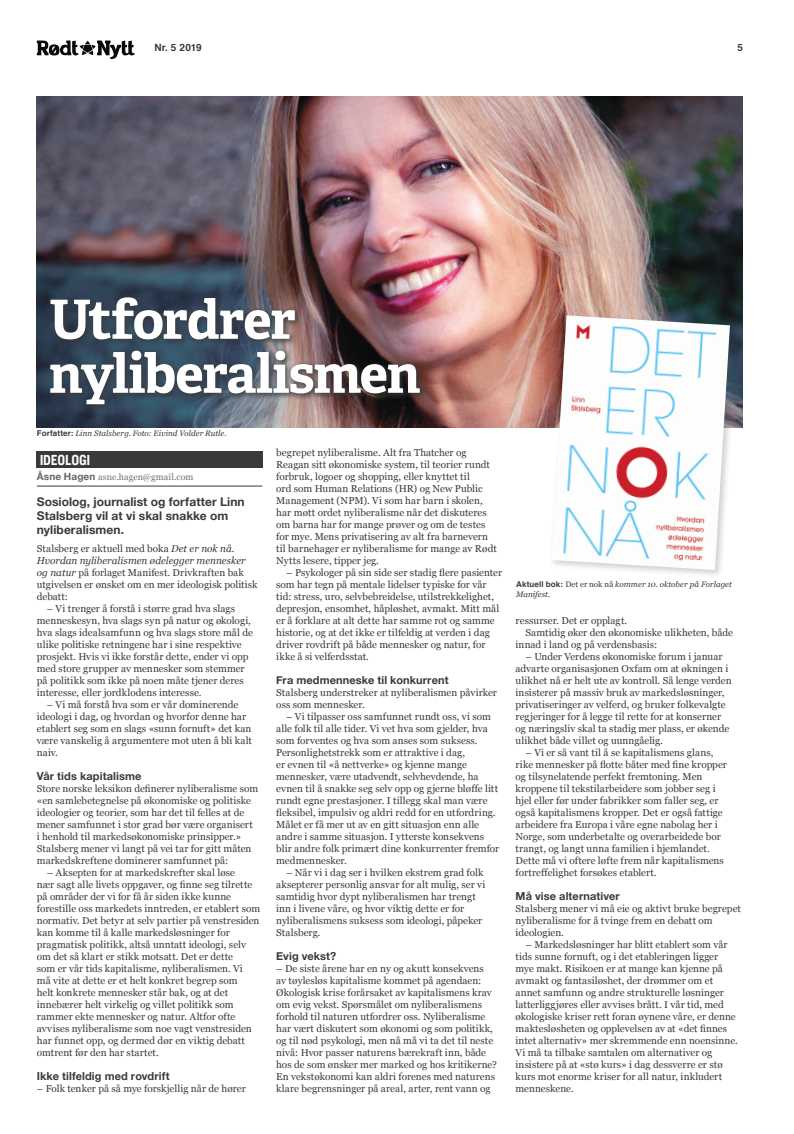
<style>
.page{position:relative;width:794px;height:1134px;background:#fff}
.page>*{position:absolute;margin:0;border:0;box-sizing:border-box;transform-origin:0 0}
.t1{font:700 54px/54px "Adelle Basic";letter-spacing:-.025em;color:#fff}
.t2{font:700 14px "Trade Gothic LT";letter-spacing:-.015em;color:#fff}
.t3{font:700 12px/14px "Helvetica Neue";letter-spacing:.005em;color:#383a3b}
.t4{font:700 11px "Helvetica Neue";letter-spacing:.01em;color:#383a3b}
.t5{font:10px/12px "Georgia";letter-spacing:.005em;color:#383a3b}
.t6{font:700 10px "Helvetica";letter-spacing:.005em;color:#383a3b}
.t7{font:9px "Georgia";letter-spacing:.01em;color:#6d7075}
.t8{font:italic 8px/10px "Georgia";letter-spacing:.005em;color:#383a3b}
.s1{font-family:"Helvetica";font-weight:700;font-style:normal}
.s2{font-family:"Helvetica Neue";font-weight:700;font-size:10px;color:#636669}
.s3{font-style:italic}
.s4{font-style:normal}
</style>
<div class="page">
<svg style="left:37px;top:41px;width:98px;height:18px"></svg>
<img style="left:37px;top:96px;width:706px;height:331px">
<div style="left:37px;top:452px;width:226px;height:16px;background:#383a3b"></div>
<hr style="left:37px;top:486px;width:225px;height:1px;background:#383a3b">
<div style="left:46px;top:293px;width:381px;height:119px;background:#383a3b;opacity:.75"></div>
<div style="left:548px;top:312px;width:190px;height:267px;background:#383a3b;opacity:.25"></div>
<img style="left:551px;top:315px;width:179px;height:255px">
<p class="t6" style="left:154px;top:40px;width:49px">Nr. 5 2019</p>
<p class="t6" style="left:737px;top:39px;width:7px">5</p>
<h1 class="t1" style="left:49px;top:293px;width:373px">Utfordrer nyliberalismen</h1>
<p class="t8" style="left:37px;top:428px;width:191px"><span class="s1">Forfatter:</span> Linn Stalsberg. Foto: Eivind Volder Rutle.</p>
<h2 class="t2" style="left:40px;top:451px;width:52px">IDEOLOGI</h2>
<p class="t7" style="left:37px;top:470px;width:158px"><span class="s2">Åsne Hagen</span> asne.hagen@gmail.com</p>
<p class="t3" style="left:37px;top:495px;width:209px">Sosiolog, journalist og forfatter Linn<br>Stalsberg vil at vi skal snakke om nyliberalismen.</p>
<p class="t5" style="left:37px;top:542px;width:222px">Stalsberg er aktuell med boka <span class="s3">Det er nok nå.<br>Hvordan nyliberalismen ødelegger mennesker og natur</span> på forlaget Manifest. Drivkraften bak utgivelsen er ønsket om en mer ideologisk politisk debatt:</p>
<p class="t5" style="left:37px;top:602px;width:218px;text-indent:10px">– Vi trenger å forstå i større grad hva slags menneskesyn, hva slags syn på natur og økologi, hva slags idealsamfunn og hva slags store mål de ulike politiske retningene har i sine respektive prosjekt. Hvis vi ikke forstår dette, ender vi opp med store grupper av mennesker som stemmer på politikk som ikke på noen måte tjener deres interesse, eller jordklodens interesse.</p>
<p class="t5" style="left:37px;top:698px;width:217px;text-indent:10px">– Vi må forstå hva som er vår dominerende ideologi i dag, og hvordan og hvorfor denne har etablert seg som en slags «sunn fornuft» det kan være vanskelig å argumentere mot uten å bli kalt naiv.</p>
<p class="t4" style="left:37px;top:767px;width:106px">Vår tids kapitalisme</p>
<p class="t5" style="left:37px;top:782px;width:223px">Store norske leksikon definerer nyliberalisme som «en samlebetegnelse på økonomiske og politiske ideologier og teorier, som har det til felles at de mener samfunnet i stor grad bør være organisert i henhold til markedsøkonomiske prinsipper.» Stalsberg mener vi langt på vei tar for gitt måten markedskreftene dominerer samfunnet på:</p>
<p class="t5" style="left:37px;top:866px;width:225px;text-indent:10px">– Aksepten for at markedskrefter skal løse<br>nær sagt alle livets oppgaver, og finne seg tilrette på områder der vi for få år siden ikke kunne forestille oss markedets inntreden, er etablert som normativ. Det betyr at selv partier på venstresiden kan komme til å kalle markedsløsninger for pragmatisk politikk, altså unntatt ideologi, selv om det så klart er stikk motsatt. Det er dette<br>som er vår tids kapitalisme, nyliberalismen. Vi<br>må vite at dette er et helt konkret begrep som<br>helt konkrete mennesker står bak, og at det innebærer helt virkelig og villet politikk som rammer ekte mennesker og natur. Altfor ofte avvises nyliberalisme som noe vagt venstresiden har funnet opp, og dermed dør en viktig debatt omtrent før den har startet.</p>
<p class="t4" style="left:37px;top:1067px;width:134px">Ikke tilfeldig med rovdrift</p>
<p class="t5" style="left:37px;top:1082px;width:210px">– Folk tenker på så mye forskjellig når de hører</p>
<p class="t5" style="left:276px;top:446px;width:222px">begrepet nyliberalisme. Alt fra Thatcher og Reagan sitt økonomiske system, til teorier rundt forbruk, logoer og shopping, eller knyttet til<br>ord som Human Relations (HR) og New Public Management (NPM). Vi som har barn i skolen, har møtt ordet nyliberalisme når det diskuteres om barna har for mange prøver og om de testes for mye. Mens privatisering av alt fra barnevern til barnehager er nyliberalisme for mange av Rødt Nytts lesere, tipper jeg.</p>
<p class="t5" style="left:276px;top:566px;width:227px;text-indent:10px">– Psykologer på sin side ser stadig flere pasienter som har tegn på mentale lidelser typiske for vår tid: stress, uro, selvbebreidelse, utilstrekkelighet, depresjon, ensomhet, håpløshet, avmakt. Mitt mål er å forklare at alt dette har samme rot og samme historie, og at det ikke er tilfeldig at verden i dag driver rovdrift på både mennesker og natur, for ikke å si velferdsstat.</p>
<p class="t4" style="left:276px;top:671px;width:174px">Fra medmenneske til konkurrent</p>
<p class="t5" style="left:276px;top:686px;width:222px">Stalsberg understreker at nyliberalismen påvirker oss som mennesker.</p>
<p class="t5" style="left:276px;top:710px;width:225px;text-indent:10px">– Vi tilpasser oss samfunnet rundt oss, vi som alle folk til alle tider. Vi vet hva som gjelder, hva som forventes og hva som anses som suksess.<br>Personlighetstrekk som er attraktive i dag,<br>er evnen til «å nettverke» og kjenne mange mennesker, være utadvendt, selvhevdende, ha evnen til å snakke seg selv opp og gjerne bløffe litt rundt egne prestasjoner. I tillegg skal man være fleksibel, impulsiv og aldri redd for en utfordring.<br>Målet er få mer ut av en gitt situasjon enn alle andre i samme situasjon. I ytterste konsekvens blir andre folk primært dine konkurrenter fremfor medmennesker.</p>
<p class="t5" style="left:276px;top:866px;width:211px;text-indent:10px">– Når vi i dag ser i hvilken ekstrem grad folk aksepterer personlig ansvar for alt mulig, ser vi samtidig hvor dypt nyliberalismen har trengt inn i livene våre, og hvor viktig dette er for nyliberalismens suksess som ideologi, påpeker Stalsberg.</p>
<p class="t4" style="left:276px;top:947px;width:62px">Evig vekst?</p>
<p class="t5" style="left:276px;top:962px;width:222px">– De siste årene har en ny og akutt konsekvens<br>av tøylesløs kapitalisme kommet på agendaen:<br>Økologisk krise forårsaket av kapitalismens krav om evig vekst. Spørsmålet om nyliberalismens forhold til naturen utfordrer oss. Nyliberalisme har vært diskutert som økonomi og som politikk, og til nød psykologi, men nå må vi ta det til neste nivå: Hvor passer naturens bærekraft inn, både hos de som ønsker mer marked og hos kritikerne?<br>En vekstøkonomi kan aldri forenes med naturens klare begrensninger på areal, arter, rent vann og</p>
<p class="t8" style="left:516px;top:579px;width:217px"><span class="s1">Aktuell bok:</span> <span class="s4">Det er nok nå</span> kommer 10. oktober på Forlaget<br>Manifest.</p>
<p class="t5" style="left:515px;top:614px;width:113px">ressurser. Det er opplagt.</p>
<p class="t5" style="left:525px;top:626px;width:209px">Samtidig øker den økonomiske ulikheten, både</p>
<p class="t5" style="left:515px;top:638px;width:143px">innad i land og på verdensbasis:</p>
<p class="t5" style="left:515px;top:650px;width:217px;text-indent:10px">– Under Verdens økonomiske forum i januar advarte organisasjonen Oxfam om at økningen i ulikhet nå er helt ute av kontroll. Så lenge verden insisterer på massiv bruk av markedsløsninger, privatiseringer av velferd, og bruker folkevalgte regjeringer for å legge til rette for at konserner og næringsliv skal ta stadig mer plass, er økende ulikhet både villet og uunngåelig.</p>
<p class="t5" style="left:515px;top:746px;width:213px;text-indent:10px">– Vi er så vant til å se kapitalismens glans, rike mennesker på flotte båter med fine kropper og tilsynelatende perfekt fremtoning. Men kroppene til tekstilarbeidere som jobber seg i hjel eller før under fabrikker som faller seg, er også kapitalismens kropper. Det er også fattige arbeidere fra Europa i våre egne nabolag her i Norge, som underbetalte og overarbeidede bor trangt, og langt unna familien i hjemlandet.<br>Dette må vi oftere løfte frem når kapitalismens fortreffelighet forsøkes etablert.</p>
<p class="t4" style="left:515px;top:887px;width:106px">Må vise alternativer</p>
<p class="t5" style="left:515px;top:902px;width:227px">Stalsberg mener vi må eie og aktivt bruke begrepet nyliberalisme for å tvinge frem en debatt om ideologien.</p>
<p class="t5" style="left:515px;top:938px;width:224px;text-indent:10px">– Markedsløsninger har blitt etablert som vår tids sunne fornuft, og i det etableringen ligger mye makt. Risikoen er at mange kan kjenne på avmakt og fantasiløshet, der drømmer om et annet samfunn og andre strukturelle løsninger latterliggjøres eller avvises brått. I vår tid, med økologiske kriser rett foran øynene våre, er denne maktesløsheten og opplevelsen av at «det finnes intet alternativ» mer skremmende enn noensinne.<br>Vi må ta tilbake samtalen om alternativer og insistere på at «stø kurs» i dag dessverre er stø kurs mot enorme kriser for all natur, inkludert menneskene.</p>
</div>
